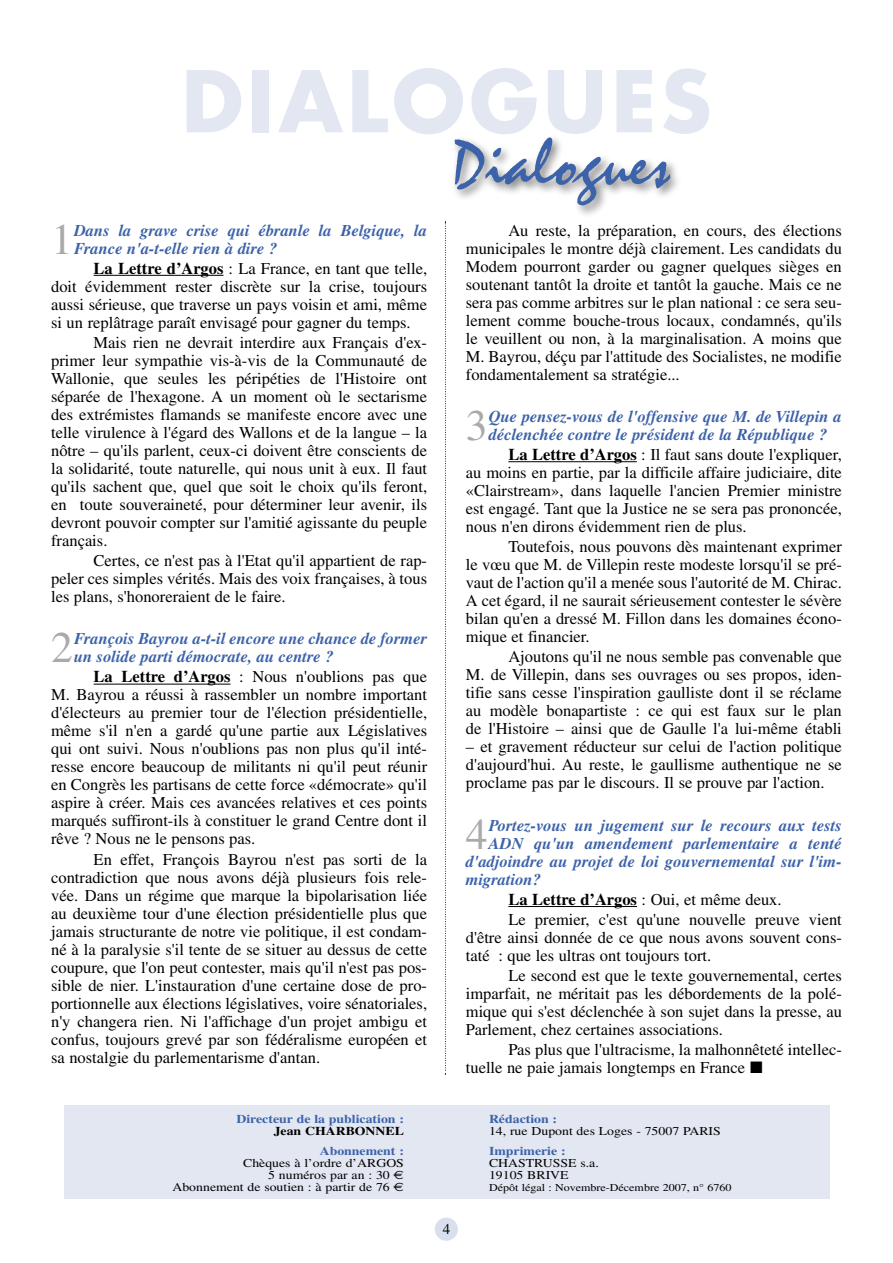
<style>
.page{position:relative;width:893px;height:1263px;background:#fff}
.page>*{position:absolute;margin:0;border:0;box-sizing:border-box;transform-origin:0 0}
.t1{font:700 82.5px "Futura";letter-spacing:.05em;color:#e2e7f2}
.t2{font:64.5px "Mistral";color:#3c62a9}
.t3{font:43.65px "Times";color:#aaa}
.t4{font:16.5px/18px "Times";color:#000;text-align:justify}
.t5{font:italic 700 16.5px/18px "Times";color:#3c62a9}
.t6{font:15px "Times";color:#000}
.t7{font:12px/12px "Times";color:#000;text-align:right;scale:1.15 1}
.t8{font:700 12px "Times";color:#3c62a9;scale:1.15 1}
.t9{font:700 12px "Times";color:#000;scale:1.15 1}
.t10{font:10.5px "Times";color:#000;scale:1.15 1}
.s1{font-weight:700}
.s2{font-family:"Euro Sans"}
</style>
<div class="page">
<div style="left:435px;top:1217px;width:23px;height:24px;background:#d8e0ee;border-radius:50%"></div>
<hr style="left:94px;top:275px;width:129px;height:1px;background:#000">
<hr style="left:94px;top:684px;width:137px;height:1px;background:#000">
<hr style="left:508px;top:461px;width:129px;height:1px;background:#000">
<hr style="left:508px;top:906px;width:129px;height:1px;background:#000">
<svg style="left:445px;top:221px;width:1px;height:853px"></svg>
<div style="left:450px;top:133px;width:234px;height:86px;background:#000;opacity:.5"></div>
<div style="left:64px;top:1106px;width:765px;height:93px;background:#e2e7f2"></div>
<h1 class="t1" style="left:181px;top:46px;width:532px">DIALOGUES</h1>
<h2 class="t2" style="left:452px;top:126px;width:219px">Dialogues</h2>
<h3 class="t3" style="left:51px;top:214px;width:23px">1</h3>
<p class="t5" style="left:74px;top:221px;width:355px">Dans la grave crise qui ébranle la Belgique, la<br>France n'a-t-elle rien à dire ?</p>
<p class="t4" style="left:51px;top:259px;width:378px;text-indent:43px"><span class="s1">La Lettre d’Argos</span> : La France, en tant que telle, doit évidemment rester discrète sur la crise, toujours aussi sérieuse, que traverse un pays voisin et ami, même si un replâtrage paraît envisagé pour gagner du temps.</p>
<p class="t4" style="left:51px;top:333px;width:378px;text-indent:43px">Mais rien ne devrait interdire aux Français d'ex&shy;primer leur sympathie vis-à-vis de la Communauté de Wallonie, que seules les péripéties de l'Histoire ont séparée de l'hexagone. A un moment où le sectarisme des extrémistes flamands se manifeste encore avec une telle virulence à l'égard des Wallons et de la langue – la nôtre – qu'ils parlent, ceux-ci doivent être conscients de la solidarité, toute naturelle, qui nous unit à eux. Il faut qu'ils sachent que, quel que soit le choix qu'ils feront, en toute souveraineté, pour déterminer leur avenir, ils devront pouvoir compter sur l'amitié agissante du peuple français.</p>
<p class="t4" style="left:51px;top:551px;width:377px;text-indent:43px">Certes, ce n'est pas à l'Etat qu'il appartient de rap&shy;peler ces simples vérités. Mais des voix françaises, à tous les plans, s'honoreraient de le faire.</p>
<h3 class="t3" style="left:51px;top:623px;width:23px">2</h3>
<p class="t5" style="left:74px;top:629px;width:355px">François Bayrou a-t-il encore une chance de former un solide parti démocrate, au centre ?</p>
<p class="t4" style="left:51px;top:668px;width:378px;text-indent:43px"><span class="s1">La Lettre d’Argos</span> : Nous n'oublions pas que M. Bayrou a réussi à rassembler un nombre important d'électeurs au premier tour de l'élection présidentielle, même s'il n'en a gardé qu'une partie aux Législatives qui ont suivi. Nous n'oublions pas non plus qu'il inté&shy;resse encore beaucoup de militants ni qu'il peut réunir en Congrès les partisans de cette force «démocrate» qu'il aspire à créer. Mais ces avancées relatives et ces points marqués suffiront-ils à constituer le grand Centre dont il rêve ? Nous ne le pensons pas.</p>
<p class="t4" style="left:51px;top:850px;width:378px;text-indent:43px">En effet, François Bayrou n'est pas sorti de la contradiction que nous avons déjà plusieurs fois rele&shy;vée. Dans un régime que marque la bipolarisation liée au deuxième tour d'une élection présidentielle plus que jamais structurante de notre vie politique, il est condam&shy;né à la paralysie s'il tente de se situer au dessus de cette coupure, que l'on peut contester, mais qu'il n'est pas pos&shy;sible de nier. L'instauration d'une certaine dose de pro&shy;portionnelle aux élections législatives, voire sénatoriales, n'y changera rien. Ni l'affichage d'un projet ambigu et confus, toujours grevé par son fédéralisme européen et sa nostalgie du parlementarisme d'antan.</p>
<p class="t8" style="left:237px;top:1112px;width:147px">Directeur de la publication :</p>
<p class="t9" style="left:274px;top:1124px;width:115px">Jean CHARBONNEL</p>
<p class="t8" style="left:320px;top:1144px;width:75px">Abonnement :</p>
<p class="t7" style="left:172px;top:1157px;width:203px">Chèques à l’ordre d’ARGOS<br>5 numéros par an : 30 <span class="s2">€<br></span>Abonnement de soutien : à partir de 76 <span class="s2">€</span></p>
<p class="t6" style="left:443px;top:1220px;width:9px">4</p>
<p class="t4" style="left:466px;top:221px;width:378px;text-indent:43px">Au reste, la préparation, en cours, des élections municipales le montre déjà clairement. Les candidats du Modem pourront garder ou gagner quelques sièges en soutenant tantôt la droite et tantôt la gauche. Mais ce ne sera pas comme arbitres sur le plan national : ce sera seu&shy;lement comme bouche-trous locaux, condamnés, qu'ils le veuillent ou non, à la marginalisation. A moins que M. Bayrou, déçu par l'attitude des Socialistes, ne modifie fondamentalement sa stratégie...</p>
<h3 class="t3" style="left:466px;top:401px;width:23px">3</h3>
<p class="t5" style="left:489px;top:407px;width:355px">Que pensez-vous de l'offensive que M. de Villepin a déclenchée contre le président de la République ?</p>
<p class="t4" style="left:466px;top:445px;width:378px;text-indent:43px"><span class="s1">La Lettre d’Argos</span> : Il faut sans doute l'expliquer, au moins en partie, par la difficile affaire judiciaire, dite «Clairstream», dans laquelle l'ancien Premier ministre est engagé. Tant que la Justice ne se sera pas prononcée, nous n'en dirons évidemment rien de plus.</p>
<p class="t4" style="left:466px;top:538px;width:377px;text-indent:43px">Toutefois, nous pouvons dès maintenant exprimer le vœu que M. de Villepin reste modeste lorsqu'il se pré&shy;vaut de l'action qu'il a menée sous l'autorité de M. Chirac.<br>A cet égard, il ne saurait sérieusement contester le sévère bilan qu'en a dressé M. Fillon dans les domaines écono&shy;mique et financier.</p>
<p class="t4" style="left:466px;top:648px;width:377px;text-indent:43px">Ajoutons qu'il ne nous semble pas convenable que M. de Villepin, dans ses ouvrages ou ses propos, iden&shy;tifie sans cesse l'inspiration gaulliste dont il se réclame au modèle bonapartiste : ce qui est faux sur le plan de l'Histoire – ainsi que de Gaulle l'a lui-même établi</p>
<p class="t4" style="left:466px;top:738px;width:377px">– et gravement réducteur sur celui de l'action politique d'aujourd'hui. Au reste, le gaullisme authentique ne se proclame pas par le discours. Il se prouve par l'action.</p>
<h3 class="t3" style="left:466px;top:809px;width:23px">4</h3>
<p class="t5" style="left:489px;top:816px;width:355px">Portez-vous un jugement sur le recours aux tests</p>
<p class="t5" style="left:489px;top:834px;width:355px">ADN qu'un amendement parlementaire a tenté</p>
<p class="t5" style="left:466px;top:852px;width:376px">d'adjoindre au projet de loi gouvernemental sur l'im-</p>
<p class="t5" style="left:466px;top:870px;width:77px">migration?</p>
<p class="t4" style="left:508px;top:889px;width:335px;line-height:20.1px"><span class="s1">La Lettre d’Argos</span> : Oui, et même deux.<br>Le premier, c'est qu'une nouvelle preuve vient</p>
<p class="t4" style="left:466px;top:928px;width:377px">d'être ainsi donnée de ce que nous avons souvent cons&shy;taté : que les ultras ont toujours tort.</p>
<p class="t4" style="left:466px;top:966px;width:378px;text-indent:43px">Le second est que le texte gouvernemental, certes imparfait, ne méritait pas les débordements de la polé&shy;mique qui s'est déclenchée à son sujet dans la presse, au Parlement, chez certaines associations.</p>
<p class="t4" style="left:466px;top:1041px;width:377px;text-indent:43px">Pas plus que l'ultracisme, la malhonnêteté intellec&shy;tuelle ne paie jamais longtemps en France ■</p>
<p class="t8" style="left:489px;top:1112px;width:61px">Rédaction :</p>
<p class="t7" style="left:489px;top:1125px;width:203px">14, rue Dupont des Loges - 75007 PARIS</p>
<p class="t8" style="left:489px;top:1144px;width:68px">Imprimerie :</p>
<p class="t7" style="left:489px;top:1157px;width:97px;text-align:left">CHASTRUSSE s.a.<br>19105 BRIVE</p>
<p class="t10" style="left:489px;top:1181px;width:212px">Dépôt légal : Novembre-Décembre 2007, n° 6760</p>
</div>
